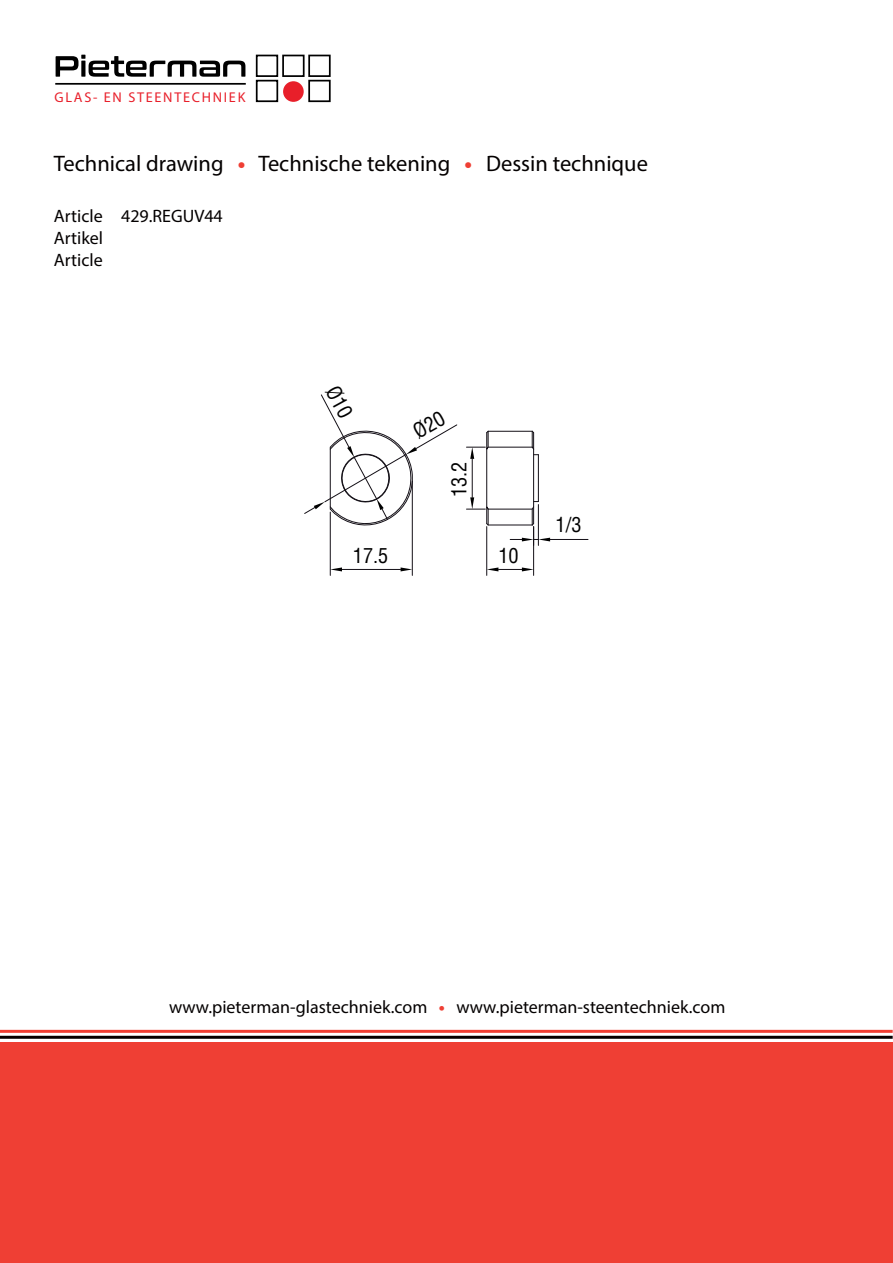
<style>
.page{position:relative;width:893px;height:1263px;background:#fff}
.page>*{position:absolute;margin:0;border:0;box-sizing:border-box;transform-origin:0 0}
.t1{font:22.5px "Myriad Pro";color:#040000}
.t2{font:condensed 20.25px "Helvetica LT Std";color:#000}
.t3{font:18px/21.6px "Myriad Pro";color:#040000;text-align:justify}
.t4{font:14.25px "Myriad Pro";letter-spacing:.12em;color:#e81f2a}
.s1{font-weight:700;color:#ef3f34}
</style>
<div class="page">
<div style="left:0;top:1042px;width:893px;height:221px;background:#ef3f34"></div>
<hr style="left:0;top:1036px;width:893px;height:3px;background:#040000">
<hr style="left:0;top:1030px;width:893px;height:3px;background:#ef3f34">
<svg style="left:55px;top:54px;width:276px;height:49px"></svg>
<div style="left:283px;top:81px;width:21px;height:21px;background:#e81f2a;border-radius:50%"></div>
<hr style="left:330px;top:512px;width:1px;height:63px;background:#130f16">
<hr style="left:412px;top:481px;width:1px;height:94px;background:#130f16">
<hr style="left:342px;top:569px;width:59px;height:1px;background:#130f16">
<svg style="left:330px;top:567px;width:12px;height:4px"></svg>
<svg style="left:401px;top:567px;width:11px;height:4px"></svg>
<hr style="left:533px;top:527px;width:1px;height:48px;background:#130f16">
<hr style="left:486px;top:527px;width:1px;height:48px;background:#130f16">
<svg style="left:487px;top:567px;width:47px;height:4px"></svg>
<hr style="left:550px;top:539px;width:38px;height:1px;background:#130f16">
<svg style="left:466px;top:430px;width:84px;height:115px"></svg>
<svg style="left:304px;top:394px;width:154px;height:141px"></svg>
<p class="t4" style="left:55px;top:92px;width:192px">GLAS- EN STEENTECHNIEK</p>
<p class="t1" style="left:54px;top:155px;width:595px">Technical drawing <span class="s1">•</span> Technische tekening <span class="s1">•</span> Dessin technique</p>
<p class="t3" style="left:54px;top:207px;width:51px">Article Artikel Article</p>
<p class="t3" style="left:121px;top:207px;width:103px">429.REGUV44</p>
<p class="t2" style="left:353px;top:548px;width:37px">17.5</p>
<p class="t2" style="left:452px;top:497px;width:37px;rotate:-90deg">13.2</p>
<p class="t2" style="left:498px;top:548px;width:22px">10</p>
<p class="t2" style="left:556px;top:518px;width:27px">1/3</p>
<p class="t3" style="left:169px;top:998px;width:558px">www.pieterman-glastechniek.com <span class="s1">•</span> www.pieterman-steentechniek.com</p>
</div>
